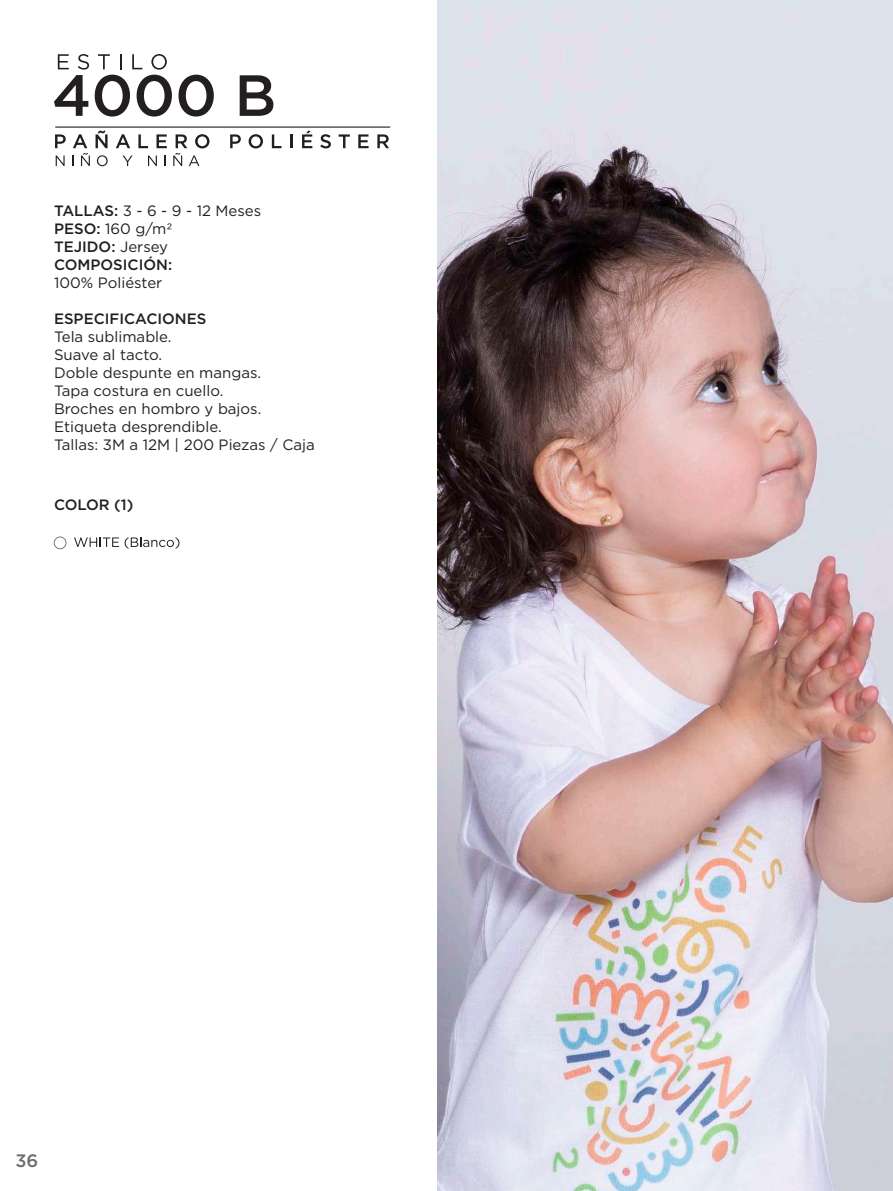
<style>
.page{position:relative;width:893px;height:1191px;background:#fff}
.page>*{position:absolute;margin:0;border:0;box-sizing:border-box;transform-origin:0 0}
.t1{font:500 18px "Gotham";color:#6c6d70}
.t2{font:15px/18px "Gotham";color:#231f20}
.t3{font:500 15px/18px "Gotham";color:#231f20}
.s1{font-weight:400}
</style>
<div class="page">
<img style="left:437px;top:0;width:456px;height:1191px">
<svg style="left:178px;top:75px;width:36px;height:42px"></svg>
<svg style="left:240px;top:75px;width:33px;height:41px"></svg>
<svg style="left:55px;top:134px;width:11px;height:14px"></svg>
<svg style="left:96px;top:130px;width:12px;height:18px"></svg>
<svg style="left:116px;top:134px;width:14px;height:14px"></svg>
<svg style="left:138px;top:134px;width:10px;height:14px"></svg>
<svg style="left:157px;top:134px;width:10px;height:14px"></svg>
<svg style="left:230px;top:134px;width:11px;height:14px"></svg>
<svg style="left:249px;top:134px;width:14px;height:14px"></svg>
<svg style="left:272px;top:134px;width:9px;height:14px"></svg>
<svg style="left:290px;top:134px;width:2px;height:14px"></svg>
<svg style="left:302px;top:130px;width:10px;height:18px"></svg>
<svg style="left:320px;top:134px;width:11px;height:14px"></svg>
<svg style="left:339px;top:134px;width:11px;height:14px"></svg>
<svg style="left:358px;top:134px;width:11px;height:14px"></svg>
<svg style="left:377px;top:134px;width:12px;height:14px"></svg>
<svg style="left:56px;top:155px;width:9px;height:11px"></svg>
<svg style="left:72px;top:134px;width:18px;height:32px"></svg>
<svg style="left:97px;top:155px;width:11px;height:11px"></svg>
<svg style="left:123px;top:155px;width:10px;height:11px"></svg>
<svg style="left:148px;top:155px;width:9px;height:11px"></svg>
<svg style="left:164px;top:155px;width:2px;height:11px"></svg>
<svg style="left:173px;top:134px;width:37px;height:32px"></svg>
<hr style="left:55px;top:126px;width:335px;height:2px;background:#231f20">
<svg style="left:54px;top:54px;width:35px;height:62px"></svg>
<svg style="left:95px;top:54px;width:77px;height:63px"></svg>
<div style="left:54px;top:537px;width:12px;height:12px;border:1px solid #79787d;border-radius:50%"></div>
<svg style="left:74px;top:537px;width:45px;height:10px"></svg>
<svg style="left:125px;top:537px;width:54px;height:12px"></svg>
<p class="t3" style="left:54px;top:202px;width:209px">TALLAS: <span class="s1">3 - 6 - 9 - 12 Meses<br></span>PESO: <span class="s1">160 g/m2<br></span>TEJIDO: <span class="s1">Jersey<br></span>COMPOSICIÓN:</p>
<p class="t2" style="left:54px;top:274px;width:110px">100% Poliéster</p>
<p class="t3" style="left:54px;top:310px;width:154px">ESPECIFICACIONES</p>
<p class="t2" style="left:54px;top:328px;width:262px">Tela sublimable.<br>Suave al tacto.<br>Doble despunte en mangas.<br>Tapa costura en cuello.<br>Broches en hombro y bajos.<br>Etiqueta desprendible.<br>Tallas: 3M a 12M | 200 Piezas / Caja</p>
<p class="t3" style="left:54px;top:496px;width:81px">COLOR (1)</p>
<p class="t1" style="left:16px;top:1148px;width:24px">36</p>
</div>
